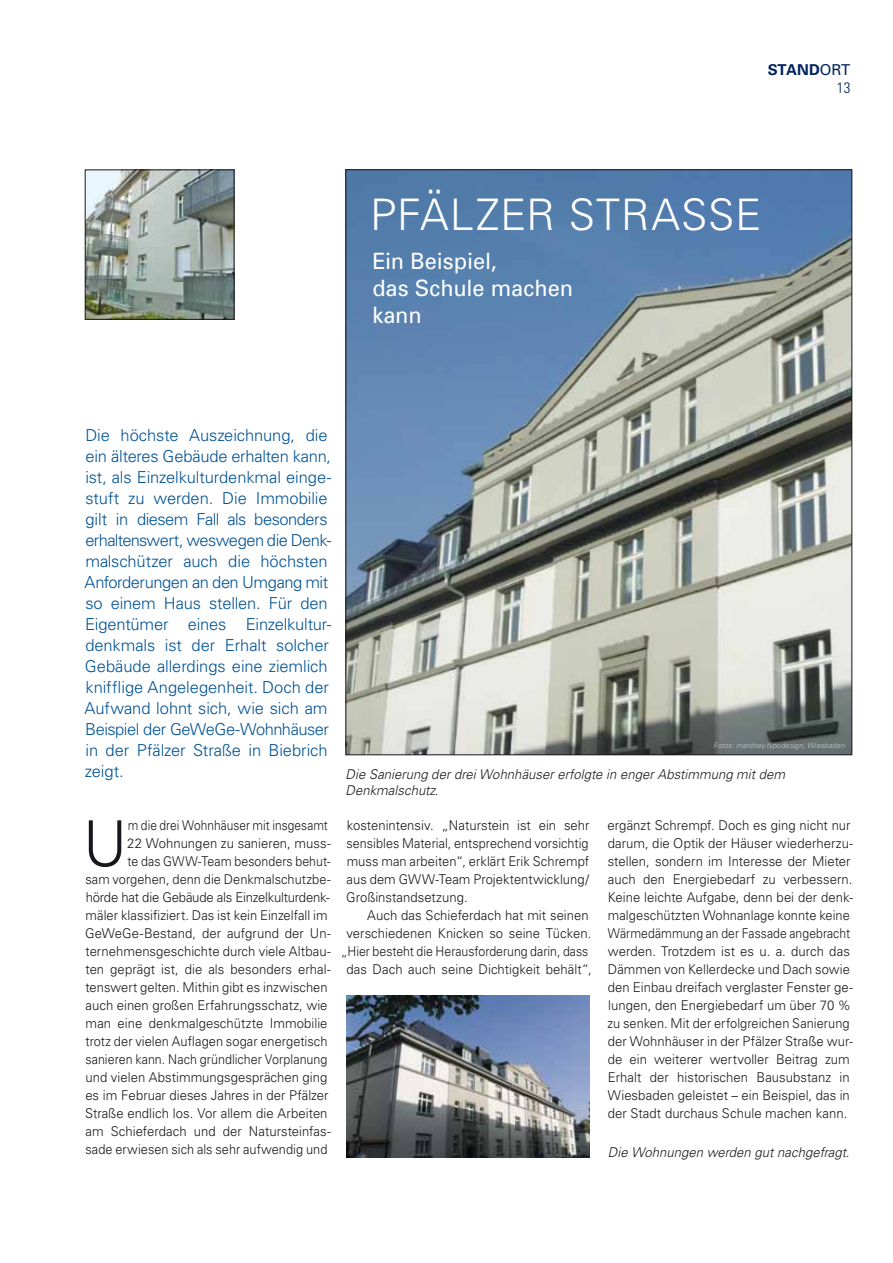
<style>
.page{position:relative;width:893px;height:1263px;background:#fff}
.page>*{position:absolute;margin:0;border:0;box-sizing:border-box;transform-origin:0 0}
.t1{font:300 63.3px "Univers";color:#1a171c}
.t2{font:300 43.5px "Univers";letter-spacing:.02em;color:#fff}
.t3{font:22.5px/27px "Univers";letter-spacing:-.005em;color:#fff}
.t4{font:300 16.5px/21px "Univers";letter-spacing:-.01em;color:#005294}
.t5{font:700 15px/18px "Univers";letter-spacing:-.005em;color:#00225f;text-align:right}
.t6{font:300 13.5px/18px "Univers";letter-spacing:.005em;color:#1a171c;text-align:justify}
.t7{font:300 13.5px/18px "Univers";letter-spacing:.005em;color:#1a171c;text-align:right;scale:.89 1}
.t8{font:italic 300 13.5px/16.2px "Univers";letter-spacing:.005em;color:#1a171c}
.t9{font:italic 300 7.5px "Univers";letter-spacing:.015em;color:#c5ccce}
.s1{font-weight:400}
.s2{font-weight:300;font-stretch:condensed}
</style>
<div class="page">
<img style="left:348px;top:171px;width:502px;height:582px">
<img style="left:346px;top:995px;width:244px;height:162px">
<img style="left:87px;top:172px;width:145px;height:145px">
<div style="left:85px;top:170px;width:149px;height:149px;border:1px solid #1a171c"></div>
<p class="t5" style="left:768px;top:61px;width:84px">STAND<span class="s1">ORT<br></span><span class="s2">13</span></p>
<h2 class="t2" style="left:370px;top:188px;width:54px">Pfälzer</h2>
<h2 class="t2" style="left:569px;top:188px;width:57px">Stra</h2>
<h2 class="t2" style="left:681px;top:188px;width:75px">SSe</h2>
<h3 class="t3" style="left:372px;top:247px;width:202px">Ein Beispiel,<br>das Schule machen kann</h3>
<p class="t4" style="left:85px;top:424px;width:248px">Die höchste Auszeichnung, die ein älteres Gebäude erhalten kann, ist, als Einzelkulturdenkmal einge&shy;stuft zu werden. Die Immobilie gilt in diesem Fall als besonders erhaltenswert, weswegen die Denk&shy;malschützer auch die höchsten<br>Anforderungen an den Umgang mit so einem Haus stellen. Für den<br>Eigentümer eines Einzelkultur&shy;denkmals ist der Erhalt solcher<br>Gebäude allerdings eine ziemlich knifflige Angelegenheit. Doch der<br>Aufwand lohnt sich, wie sich am<br>Beispiel der GeWeGe-Wohnhäuser in der Pfälzer Straße in Biebrich zeigt.</p>
<p class="t9" style="left:713px;top:740px;width:133px">Fotos: manthey.typodesign, Wiesbaden</p>
<p class="t8" style="left:346px;top:766px;width:441px">Die Sanierung der drei Wohnhäuser erfolgte in enger Abstimmung mit dem<br>Denkmalschutz.</p>
<h1 class="t1" style="left:83px;top:805px;width:46px">U</h1>
<p class="t7" style="left:85px;top:816px;width:278px">m die drei Wohnhäuser mit insgesamt<br>22 Wohnungen zu sanieren, muss-<br>te das GWW-Team besonders behut-<br>sam vorgehen, denn die Denkmalschutzbe&shy;hörde hat die Gebäude als Einzelkulturdenk&shy;mäler klassifiziert. Das ist kein Einzelfall im GeWeGe-Bestand, der aufgrund der Un&shy;ternehmensgeschichte durch viele Altbau&shy;ten geprägt ist, die als besonders erhal&shy;tenswert gelten. Mithin gibt es inzwischen auch einen großen Erfahrungsschatz, wie man eine denkmalgeschützte Immobilie trotz der vielen Auflagen sogar energetisch sanieren kann. Nach gründlicher Vorplanung und vielen Abstimmungsgesprächen ging es im Februar dieses Jahres in der Pfälzer Straße endlich los. Vor allem die Arbeiten am Schieferdach und der Natursteinfas&shy;sade erwiesen sich als sehr aufwendig und</p>
<p class="t6" style="left:346px;top:816px;width:245px">kostenintensiv. „Naturstein ist ein sehr sensibles Material, entsprechend vorsichtig muss man arbeiten“, erklärt Erik Schrempf aus dem GWW-Team Projektentwicklung/ Großinstandsetzung.</p>
<p class="t6" style="left:341px;top:906px;width:252px;text-align:right">Auch das Schieferdach hat mit seinen verschiedenen Knicken so seine Tücken. „Hier besteht die Herausforderung darin, dass das Dach auch seine Dichtigkeit behält“,</p>
<p class="t6" style="left:607px;top:816px;width:247px;text-align:left">ergänzt Schrempf. Doch es ging nicht nur darum, die Optik der Häuser wiederherzu&shy;stellen, sondern im Interesse der Mieter auch den Energiebedarf zu verbessern.<br>Keine leichte Aufgabe, denn bei der denk&shy;malgeschützten Wohnanlage konnte keine Wärmedämmung an der Fassade angebracht werden. Trotzdem ist es u. a. durch das Dämmen von Kellerdecke und Dach sowie den Einbau dreifach verglaster Fenster ge&shy;lungen, den Energiebedarf um über 70 % zu senken. Mit der erfolgreichen Sanierung der Wohnhäuser in der Pfälzer Straße wur&shy;de ein weiterer wertvoller Beitrag zum Erhalt der historischen Bausubstanz in Wiesbaden geleistet – ein Beispiel, das in der Stadt durchaus Schule machen kann.</p>
<p class="t8" style="left:608px;top:1144px;width:243px">Die Wohnungen werden gut nachgefragt.</p>
</div>
